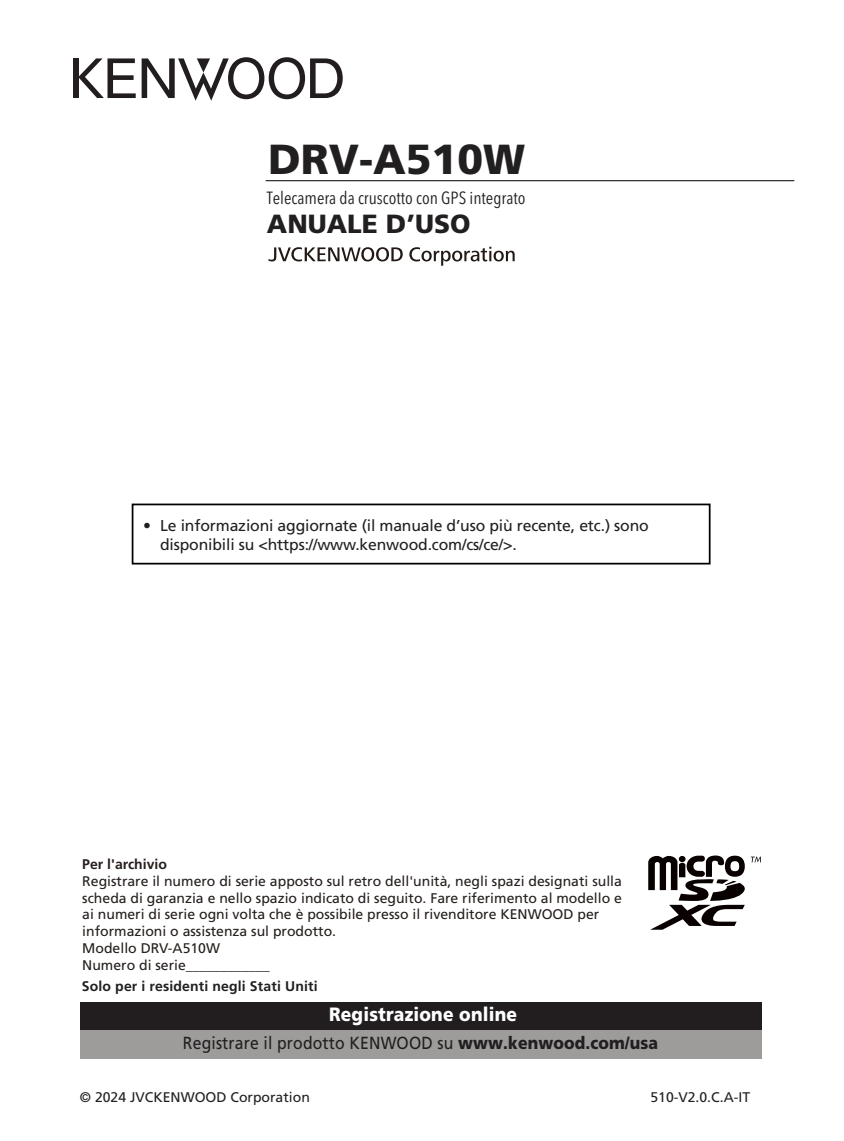
<style>
.page{position:relative;width:844px;height:1141px;background:#fff}
.page>*{position:absolute;margin:0;border:0;box-sizing:border-box;transform-origin:0 0}
.t1{font:900 42px "Frutiger LT";color:#221f20}
.t2{font:900 26.25px "Frutiger LT";color:#221f20}
.t3{font:900 19.25px "Frutiger LT";letter-spacing:.01em;color:#fff;scale:.9 1}
.t4{font:17.5px "Frutiger LT";letter-spacing:.01em;color:#221f20;scale:.9 1}
.t5{font:condensed 17.5px "Avenir Next LT Pro";color:#221f20}
.t6{font:15.75px/18.9px "Frutiger LT Std";letter-spacing:-.01em;color:#221f20}
.t7{font:14px/16.8px "Frutiger LT Std";color:#251e1c}
.t8{font:14px "Frutiger LT Std";color:#221f20}
.t9{font:700 14px "Frutiger LT Std";letter-spacing:.01em;color:#221f20}
.t10{font:700 14px "Frutiger LT Std";color:#251e1c}
.s1{font-weight:900}
</style>
<div class="page">
<div style="left:73px;top:58px;width:5px;height:40px;background:#221e1f"></div>
<svg style="left:78px;top:58px;width:58px;height:40px"></svg>
<svg style="left:142px;top:57px;width:200px;height:44px"></svg>
<div style="left:80px;top:1003px;width:681px;height:56px;background:#9e9b9b"></div>
<div style="left:80px;top:1002px;width:681px;height:27px;background:#221e1f"></div>
<hr style="left:265px;top:180px;width:529px;height:1px;background:#000">
<div style="left:132px;top:504px;width:578px;height:61px;border:2px solid #000"></div>
<svg style="left:648px;top:855px;width:112px;height:75px"></svg>
<svg style="left:268px;top:247px;width:134px;height:14px"></svg>
<svg style="left:409px;top:247px;width:105px;height:19px"></svg>
<h1 class="t1" style="left:268px;top:134px;width:258px">DRV-A510W</h1>
<p class="t5" style="left:267px;top:187px;width:260px">Telecamera da cruscotto con GPS integrato</p>
<h2 class="t2" style="left:267px;top:208px;width:205px">ANUALE D’USO</h2>
<p class="t6" style="left:160px;top:516px;width:490px;text-indent:-17px">• Le informazioni aggiornate (il manuale d’uso più recente, etc.) sono disponibili su &lt;https://www.kenwood.com/cs/ce/&gt;.</p>
<p class="t10" style="left:82px;top:856px;width:86px">Per l'archivio</p>
<p class="t7" style="left:82px;top:872px;width:541px">Registrare il numero di serie apposto sul retro dell'unità, negli spazi designati sulla scheda di garanzia e nello spazio indicato di seguito. Fare riferimento al modello e ai numeri di serie ogni volta che è possibile presso il rivenditore KENWOOD per informazioni o assistenza sul prodotto.<br>Modello DRV-A510W<br>Numero di serie____________</p>
<p class="t9" style="left:82px;top:978px;width:237px">Solo per i residenti negli Stati Uniti</p>
<h3 class="t3" style="left:329px;top:1003px;width:210px">Registrazione online</h3>
<p class="t4" style="left:183px;top:1032px;width:529px">Registrare il prodotto KENWOOD su <span class="s1">www.kenwood.com/usa</span></p>
<p class="t8" style="left:80px;top:1089px;width:231px">© 2024 JVCKENWOOD Corporation</p>
<p class="t8" style="left:650px;top:1089px;width:101px">510-V2.0.C.A-IT</p>
</div>
